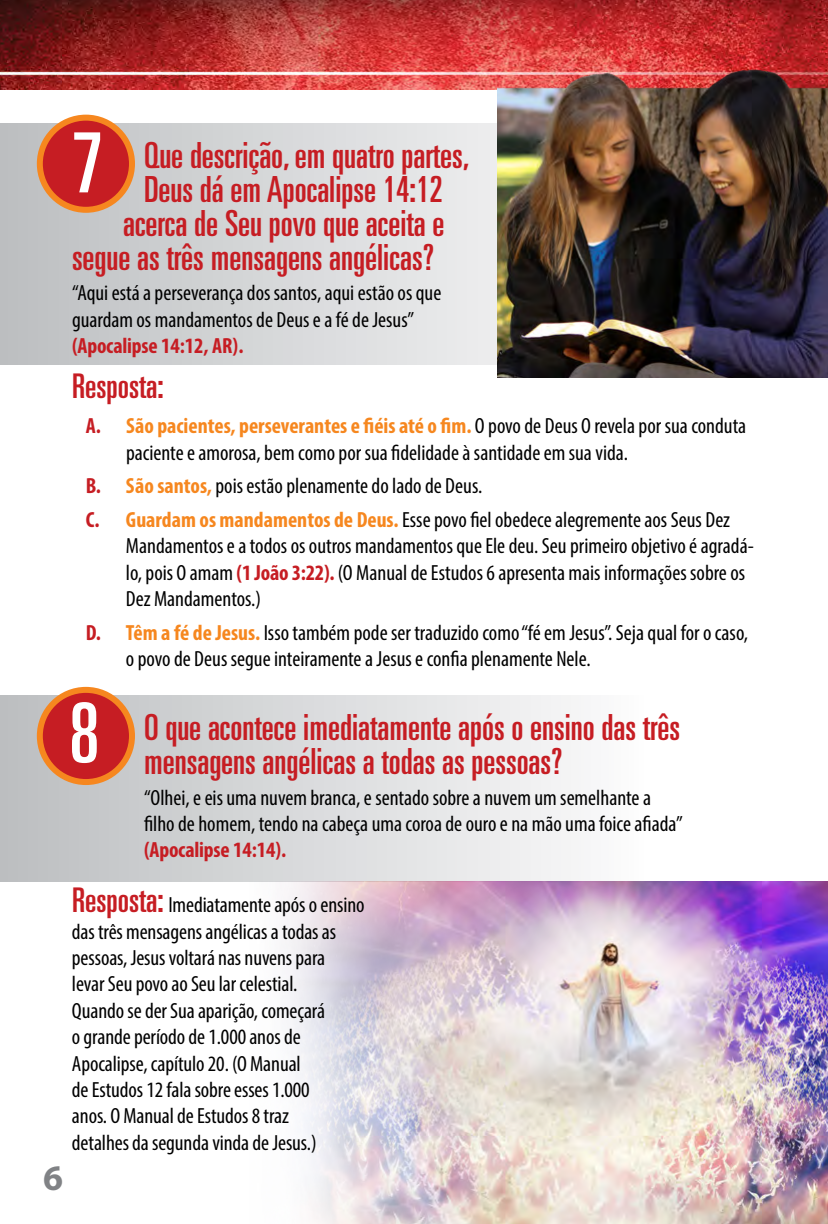
<style>
.page{position:relative;width:828px;height:1224px;background:#fff}
.page>*{position:absolute;margin:0;border:0;box-sizing:border-box;transform-origin:0 0}
.t1{font:ultra-condensed 83px "Univers";color:#fff}
.t2{font:ultra-condensed 36px/34px "Univers";color:#c61d23}
.t3{font:700 36px "Myriad Pro";color:#808285}
.t4{font:ultra-condensed 34px "Univers";color:#c61d23}
.t5{font:condensed 22px/26.4px "Myriad Pro";color:#000}
.t6{font:700 condensed 22px "Myriad Pro";letter-spacing:-.01em;color:#c61d23}
.s1{font-weight:700;color:#c61d23}
.s2{font-weight:700;color:#f6871f}
.s3{font-family:"Univers";font-stretch:ultra-condensed;font-size:34px;color:#c61d23}
</style>
<div class="page">
<img style="left:0;top:0;width:828px;height:89px">
<svg style="left:0;top:124px;width:498px;height:240px;background:#d5d6d7"></svg>
<div style="left:0;top:696px;width:644px;height:186px;background:linear-gradient(to right,#bcbdbe,#fbfcfd)"></div>
<div style="left:40px;top:118px;width:92px;height:92px;background:#c61d23;border-radius:50%"></div>
<div style="left:37px;top:115px;width:98px;height:98px;border:6px solid #f6871f;border-radius:50%"></div>
<div style="left:40px;top:690px;width:92px;height:92px;background:#c61d23;border-radius:50%"></div>
<div style="left:37px;top:687px;width:98px;height:98px;border:6px solid #f6871f;border-radius:50%"></div>
<img style="left:498px;top:5px;width:330px;height:373px">
<img style="left:286px;top:882px;width:542px;height:342px">
<h1 class="t1" style="left:72px;top:116px;width:32px">7</h1>
<h2 class="t2" style="left:144px;top:138px;width:327px">Que descrição, em quatro partes,</h2>
<h2 class="t2" style="left:144px;top:172px;width:301px">Deus dá em Apocalipse 14:12</h2>
<h2 class="t2" style="left:123px;top:206px;width:323px">acerca de Seu povo que aceita e</h2>
<h2 class="t2" style="left:72px;top:240px;width:364px">segue as três mensagens angélicas?</h2>
<p class="t5" style="left:72px;top:280px;width:371px">“Aqui está a perseverança dos santos, aqui estão os que guardam os mandamentos de Deus e a fé de Jesus”</p>
<p class="t6" style="left:72px;top:332px;width:173px">(Apocalipse 14:12, AR).</p>
<h3 class="t4" style="left:72px;top:366px;width:93px">Resposta:</h3>
<p class="t5" style="left:126px;top:412px;width:622px;text-indent:-40px"><span class="s1">A.</span> <span class="s2">São pacientes, perseverantes e fiéis até o fim.</span> O povo de Deus O revela por sua conduta paciente e amorosa, bem como por sua fidelidade à santidade em sua vida.</p>
<p class="t5" style="left:86px;top:469px;width:646px;line-height:33.6px"><span class="s1">B.</span> <span class="s2">São santos,</span> pois estão plenamente do lado de Deus.<br><span class="s1">C.</span> <span class="s2">Guardam os mandamentos de Deus.</span> Esse povo fiel obedece alegremente aos Seus Dez</p>
<p class="t5" style="left:126px;top:532px;width:629px">Mandamentos e a todos os outros mandamentos que Ele deu. Seu primeiro objetivo é agradá&shy;lo, pois O amam <span class="s1">(1 João 3:22).</span> (O Manual de Estudos 6 apresenta mais informações sobre os<br>Dez Mandamentos.)</p>
<p class="t5" style="left:126px;top:619px;width:624px;text-indent:-40px"><span class="s1">D.</span> <span class="s2">Têm a fé de Jesus.</span> Isso também pode ser traduzido como “fé em Jesus”. Seja qual for o caso, o povo de Deus segue inteiramente a Jesus e confia plenamente Nele.</p>
<h1 class="t1" style="left:69px;top:686px;width:32px">8</h1>
<h2 class="t2" style="left:144px;top:710px;width:538px">O que acontece imediatamente após o ensino das três mensagens angélicas a todas as pessoas?</h2>
<p class="t5" style="left:144px;top:784px;width:540px">“Olhei, e eis uma nuvem branca, e sentado sobre a nuvem um semelhante a filho de homem, tendo na cabeça uma coroa de ouro e na mão uma foice afiada”</p>
<p class="t6" style="left:144px;top:836px;width:144px">(Apocalipse 14:14).</p>
<h2 class="t3" style="left:43px;top:1155px;width:21px">6</h2>
<p class="t5" style="left:72px;top:891px;width:294px"><span class="s3">Resposta:</span> Imediatamente após o ensino das três mensagens angélicas a todas as pessoas, Jesus voltará nas nuvens para<br>levar Seu povo ao Seu lar celestial.<br>Quando se der Sua aparição, começará<br>o grande período de 1.000 anos de Apocalipse, capítulo 20. (O Manual<br>de Estudos 12 fala sobre esses 1.000<br>anos. O Manual de Estudos 8 traz<br>detalhes da segunda vinda de Jesus.)</p>
</div>
